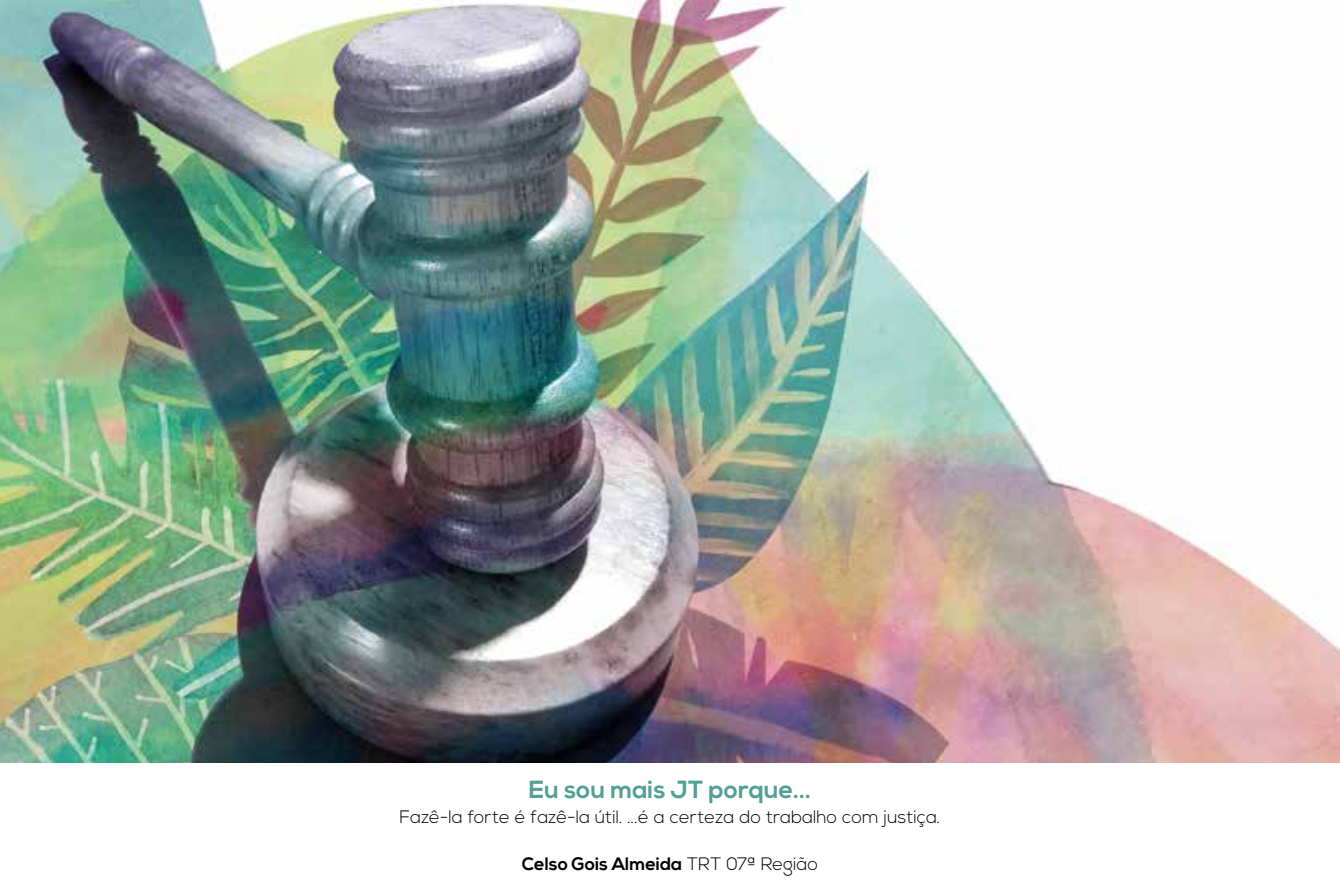
<style>
.page{position:relative;width:1340px;height:893px;background:#fff}
.page>*{position:absolute;margin:0;border:0;box-sizing:border-box;transform-origin:0 0}
.t1{font:700 24.75px "Nexa";color:#519f95}
.t2{font:300 18px "Nexa";color:#000}
.t3{font:700 18px "Nexa";color:#000}
.s1{font-weight:300}
</style>
<div class="page">
<img style="left:0;top:0;width:1339px;height:762px">
<h1 class="t1" style="left:529px;top:776px;width:284px">Eu sou mais JT porque...</h1>
<p class="t2" style="left:399px;top:807px;width:542px">Fazê-la forte é fazê-la útil. ...é a certeza do trabalho com justiça.</p>
<p class="t3" style="left:522px;top:853px;width:297px">Celso Gois Almeida <span class="s1">TRT 07ª Região</span></p>
</div>
